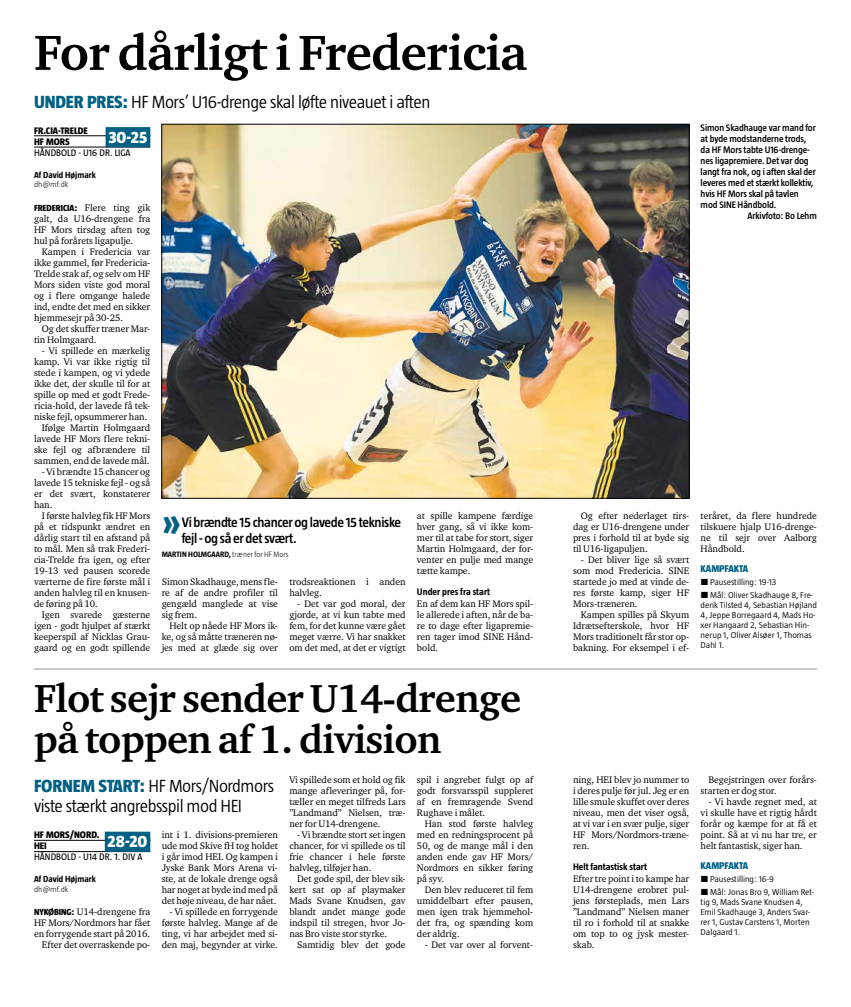
<style>
.page{position:relative;width:851px;height:1007px;background:#fff}
.page>*{position:absolute;margin:0;border:0;box-sizing:border-box;transform-origin:0 0}
.t1{font:700 50.4px "Charter ITC Std";letter-spacing:-.015em;color:#000}
.t2{font:700 40px/40.7px "Charter ITC Std";letter-spacing:-.015em;color:#000}
.t3{font:800 36.3px "Taz";color:#006184;scale:.91 1}
.t4{font:300 18px/20px "Taz";letter-spacing:-.025em;color:#000}
.t5{font:800 17px "Taz";letter-spacing:-.005em;color:#fff}
.t6{font:600 14px/16.5px "Taz";letter-spacing:-.025em;color:#000}
.t7{font:800 10px "Taz";color:#006184}
.t8{font:9.7px/11px "Charter ITC Std";letter-spacing:-.005em;color:#000;text-align:justify}
.t9{font:600 9.7px "Taz";letter-spacing:-.01em;color:#000}
.t10{font:9.7px "Taz";color:#000}
.t11{font:700 9.7px "Taz";color:#000}
.t12{font:800 9.7px/11px "Taz";color:#000}
.t13{font:700 9px "Taz";color:#000}
.t14{font:300 8.7px/10px "Taz";color:#000;scale:1.06 1}
.t15{font:700 8px "Taz";color:#000}
.t16{font:300 8px "Taz";color:#000;scale:1.06 1}
.s1{font-weight:800;color:#006184}
.s2{font-family:"Taz";font-weight:800;font-size:9px}
.s3{font-weight:300}
.s4{font-family:"NM Interstate"}
</style>
<div class="page">
<hr style="left:34px;top:135px;width:116px;height:1px;background:#000">
<hr style="left:34px;top:147px;width:116px;height:1px;background:#000">
<div style="left:106px;top:127px;width:44px;height:20px;background:#006184"></div>
<img style="left:164px;top:126px;width:523px;height:370px">
<hr style="left:34px;top:839px;width:116px;height:1px;background:#000">
<hr style="left:34px;top:851px;width:116px;height:1px;background:#000">
<div style="left:105px;top:831px;width:45px;height:20px;background:#006184"></div>
<hr style="left:34px;top:668px;width:782px;height:1px;background:#b1b3b4">
<h1 class="t1" style="left:34px;top:21px;width:494px">For dårligt i Fredericia</h1>
<h3 class="t4" style="left:34px;top:91px;width:398px"><span class="s1">UNDER PRES:</span> HF Mors’ U16-drenge skal løfte niveauet i aften</h3>
<p class="t12" style="left:34px;top:125px;width:55px">FR.CIA-TRELDE<br>HF MORS</p>
<h3 class="t5" style="left:108px;top:127px;width:41px">30-25</h3>
<p class="t10" style="left:34px;top:147px;width:98px">HÅNDBOLD - U16 DR. LIGA</p>
<p class="t13" style="left:34px;top:169px;width:63px">Af David Højmark</p>
<p class="t16" style="left:34px;top:180px;width:34px">dh@mf.dk</p>
<p class="t8" style="left:34px;top:201px;width:118px"><span class="s2">FREDERICIA:</span> Flere ting gik galt, da U16-drengene fra HF Mors tirsdag aften tog hul på forårets ligapulje.</p>
<p class="t8" style="left:34px;top:245px;width:118px;text-indent:8px">Kampen i Fredericia var ikke gammel, før Fredericia-Trelde stak af, og selv om HF Mors siden viste god moral og i flere omgange halede ind, endte det med en sikker hjemmesejr på 30-25.</p>
<p class="t8" style="left:34px;top:322px;width:118px;text-indent:8px">Og det skuffer træner Mar&shy;tin Holmgaard.</p>
<p class="t8" style="left:42px;top:344px;width:110px">- Vi spillede en mærkelig</p>
<p class="t8" style="left:34px;top:355px;width:118px">kamp. Vi var ikke rigtig til</p>
<p class="t8" style="left:34px;top:366px;width:118px">stede i kampen, og vi ydede</p>
<p class="t8" style="left:34px;top:377px;width:118px">ikke det, der skulle til for at</p>
<p class="t8" style="left:34px;top:388px;width:118px">spille op med et godt Frede-</p>
<p class="t8" style="left:34px;top:399px;width:118px">ricia-hold, der lavede få tek-</p>
<p class="t8" style="left:34px;top:410px;width:115px">niske fejl, opsummerer han.</p>
<p class="t8" style="left:42px;top:421px;width:110px">Ifølge Martin Holmgaard</p>
<p class="t8" style="left:34px;top:432px;width:118px">lavede HF Mors flere tekni-</p>
<p class="t8" style="left:34px;top:443px;width:118px">ske fejl og afbrændere til</p>
<p class="t8" style="left:34px;top:454px;width:117px">sammen, end de lavede mål.</p>
<p class="t8" style="left:34px;top:465px;width:118px;text-indent:8px">- Vi brændte 15 chancer og lavede 15 tekniske fejl - og så er det svært, konstaterer han.</p>
<p class="t8" style="left:34px;top:509px;width:118px;text-indent:8px">I første halvleg fik HF Mors på et tidspunkt ændret en dårlig start til en afstand på to mål. Men så trak Frederi&shy;cia-Trelde fra igen, og efter 19-13 ved pausen scorede værterne de fire første mål i anden halvleg til en knusen&shy;de føring på 10.</p>
<p class="t8" style="left:34px;top:609px;width:118px;text-indent:8px">Igen svarede gæsterne igen - godt hjulpet af stærkt keeperspil af Nicklas Grau&shy;gaard og en godt spillende</p>
<h3 class="t3" style="left:162px;top:503px;width:22px">»</h3>
<h3 class="t6" style="left:182px;top:513px;width:221px">Vi brændte 15 chancer og lavede 15 tekniske fejl - og så er det svært.</h3>
<p class="t15" style="left:162px;top:549px;width:129px">MARTIN HOLMGAARD, <span class="s3">træner for HF Mors</span></p>
<p class="t8" style="left:162px;top:575px;width:118px">Simon Skadhauge, mens fle&shy;re af de andre profiler til gengæld manglede at vise sig frem.</p>
<p class="t8" style="left:162px;top:619px;width:118px;text-indent:8px">Helt op nåede HF Mors ik&shy;ke, og så måtte træneren nø&shy;jes med at glæde sig over</p>
<p class="t8" style="left:289px;top:575px;width:118px">trodsreaktionen i anden halvleg.</p>
<p class="t8" style="left:289px;top:597px;width:118px;text-indent:8px">- Det var god moral, der gjorde, at vi kun tabte med fem, for det kunne være gået meget værre. Vi har snakket om det med, at det er vigtigt</p>
<p class="t8" style="left:417px;top:509px;width:118px">at spille kampene færdige hver gang, så vi ikke kom&shy;mer til at tabe for stort, siger Martin Holmgaard, der for&shy;venter en pulje med mange tætte kampe.</p>
<p class="t11" style="left:417px;top:586px;width:75px">Under pres fra start</p>
<p class="t8" style="left:417px;top:597px;width:118px">En af dem kan HF Mors spil&shy;le allerede i aften, når de ba&shy;re to dage efter ligapremie&shy;ren tager imod SINE Hånd&shy;bold.</p>
<h2 class="t2" style="left:34px;top:677px;width:488px">Flot sejr sender U14-drenge på toppen af 1. division</h2>
<h3 class="t4" style="left:34px;top:775px;width:242px"><span class="s1">FORNEM START:</span> HF Mors/Nordmors viste stærkt angrebsspil mod HEI</h3>
<p class="t12" style="left:34px;top:829px;width:67px">HF MORS/NORD.<br>HEI</p>
<h3 class="t5" style="left:108px;top:831px;width:41px">28-20</h3>
<p class="t10" style="left:34px;top:851px;width:110px">HÅNDBOLD - U14 DR. 1. DIV A</p>
<p class="t13" style="left:34px;top:873px;width:63px">Af David Højmark</p>
<p class="t16" style="left:34px;top:884px;width:34px">dh@mf.dk</p>
<p class="t8" style="left:34px;top:906px;width:118px;text-align:right"><span class="s2">NYKØBING:</span> U14-drengene fra<br>HF Mors/Nordmors har fået en forrygende start på 2016.<br>Efter det overraskende po-</p>
<p class="t8" style="left:162px;top:829px;width:118px">int i 1. divisions-premieren ude mod Skive fH tog holdet i går imod HEI. Og kampen i Jyske Bank Mors Arena vi&shy;ste, at de lokale drenge også har noget at byde ind med på det høje niveau, de har nået.</p>
<p class="t8" style="left:162px;top:906px;width:118px;text-indent:8px">- Vi spillede en forrygende første halvleg. Mange af de ting, vi har arbejdet med si&shy;den maj, begynder at virke.</p>
<p class="t8" style="left:289px;top:774px;width:118px">Vi spillede som et hold og fik mange afleveringer på, for&shy;tæller en meget tilfreds Lars ”Landmand” Nielsen, træ&shy;ner for U14-drengene.</p>
<p class="t8" style="left:289px;top:829px;width:118px;text-indent:8px">- Vi brændte stort set ingen chancer, for vi spillede os til frie chancer i hele første halvleg, tilføjer han.</p>
<p class="t8" style="left:289px;top:873px;width:118px;text-indent:8px">Det gode spil, der blev sik&shy;kert sat op af playmaker Mads Svane Knudsen, gav blandt andet mange gode indspil til stregen, hvor Jo&shy;nas Bro viste stor styrke.</p>
<p class="t8" style="left:297px;top:939px;width:110px">Samtidig blev det gode</p>
<p class="t8" style="left:417px;top:774px;width:118px">spil i angrebet fulgt op af godt forsvarsspil suppleret af en fremragende Svend Rughave i målet.</p>
<p class="t8" style="left:417px;top:818px;width:118px;text-indent:8px">Han stod første halvleg med en redningsprocent på 50, og de mange mål i den anden ende gav HF Mors/ Nordmors en sikker føring på syv.</p>
<p class="t8" style="left:417px;top:884px;width:118px;text-indent:8px">Den blev reduceret til fem umiddelbart efter pausen, men igen trak hjemmehol&shy;det fra, og spænding kom der aldrig.</p>
<p class="t8" style="left:424px;top:939px;width:110px">- Det var over al forvent-</p>
<p class="t9" style="left:700px;top:122px;width:117px">Simon Skadhauge var mand for</p>
<p class="t9" style="left:700px;top:133px;width:107px">at byde modstanderne trods,</p>
<p class="t9" style="left:700px;top:144px;width:111px">da HF Mors tabte U16-drenge-</p>
<p class="t9" style="left:700px;top:155px;width:109px">nes ligapremiere. Det var dog</p>
<p class="t9" style="left:700px;top:166px;width:117px">langt fra nok, og i aften skal der</p>
<p class="t9" style="left:700px;top:177px;width:114px">leveres med et stærkt kollektiv,</p>
<p class="t9" style="left:700px;top:188px;width:100px">hvis HF Mors skal på tavlen</p>
<p class="t9" style="left:700px;top:199px;width:77px">mod SINE Håndbold.</p>
<p class="t9" style="left:747px;top:210px;width:71px">Arkivfoto: Bo Lehm</p>
<p class="t8" style="left:573px;top:509px;width:118px;text-indent:8px">Og efter nederlaget tirs&shy;dag er U16-drengene under pres i forhold til at byde sig til U16-ligapuljen.</p>
<p class="t8" style="left:573px;top:553px;width:118px;text-indent:8px">- Det bliver lige så svært som mod Fredericia. SINE startede jo med at vinde de&shy;res første kamp, siger HF Mors-træneren.</p>
<p class="t8" style="left:573px;top:608px;width:118px;text-indent:8px">Kampen spilles på Skyum Idrætsefterskole, hvor HF Mors traditionelt får stor op&shy;bakning. For eksempel i ef-</p>
<p class="t8" style="left:700px;top:509px;width:118px">teråret, da flere hundrede tilskuere hjalp U16-drenge&shy;ne til sejr over Aalborg Håndbold.</p>
<p class="t7" style="left:700px;top:562px;width:49px">KAMPFAKTA</p>
<p class="t14" style="left:700px;top:575px;width:108px;line-height:12.8px"><span class="s4">{</span>Pausestilling: 19-13<br><span class="s4">{</span>Mål: Oliver Skadhauge 8, Fre-</p>
<p class="t14" style="left:700px;top:599px;width:111px">derik Tilsted 4, Sebastian Højland<br>4, Jeppe Borregaard 4, Mads Ho&shy;xer Hangaard 2, Sebastian Hin&shy;nerup 1, Oliver Alsøer 1, Thomas<br>Dahl 1.</p>
<p class="t8" style="left:573px;top:774px;width:118px">ning, HEI blev jo nummer to i deres pulje før jul. Jeg er en lille smule skuffet over deres niveau, men det viser også, at vi var i en svær pulje, siger HF Mors/Nordmors-træne&shy;ren.</p>
<p class="t11" style="left:573px;top:861px;width:75px">Helt fantastisk start</p>
<p class="t8" style="left:573px;top:873px;width:118px">Efter tre point i to kampe har U14-drengene erobret pul&shy;jens førsteplads, men Lars ”Landmand” Nielsen maner til ro i forhold til at snakke om top to og jysk mester&shy;skab.</p>
<p class="t8" style="left:700px;top:774px;width:118px;text-indent:8px">Begejstringen over forårs&shy;starten er dog stor.</p>
<p class="t8" style="left:700px;top:796px;width:118px;text-indent:8px">- Vi havde regnet med, at vi skulle have et rigtig hårdt forår og kæmpe for at få et point. Så at vi nu har tre, er helt fantastisk, siger han.</p>
<p class="t7" style="left:700px;top:859px;width:49px">KAMPFAKTA</p>
<p class="t14" style="left:700px;top:872px;width:109px;line-height:12.8px"><span class="s4">{</span>Pausestilling: 16-9<br><span class="s4">{</span>Mål: Jonas Bro 9, William Ret-</p>
<p class="t14" style="left:700px;top:896px;width:105px">tig 9, Mads Svane Knudsen 4,<br>Emil Skadhauge 3, Anders Svar&shy;rer 1, Gustav Carstens 1, Morten<br>Dalgaard 1.</p>
</div>
